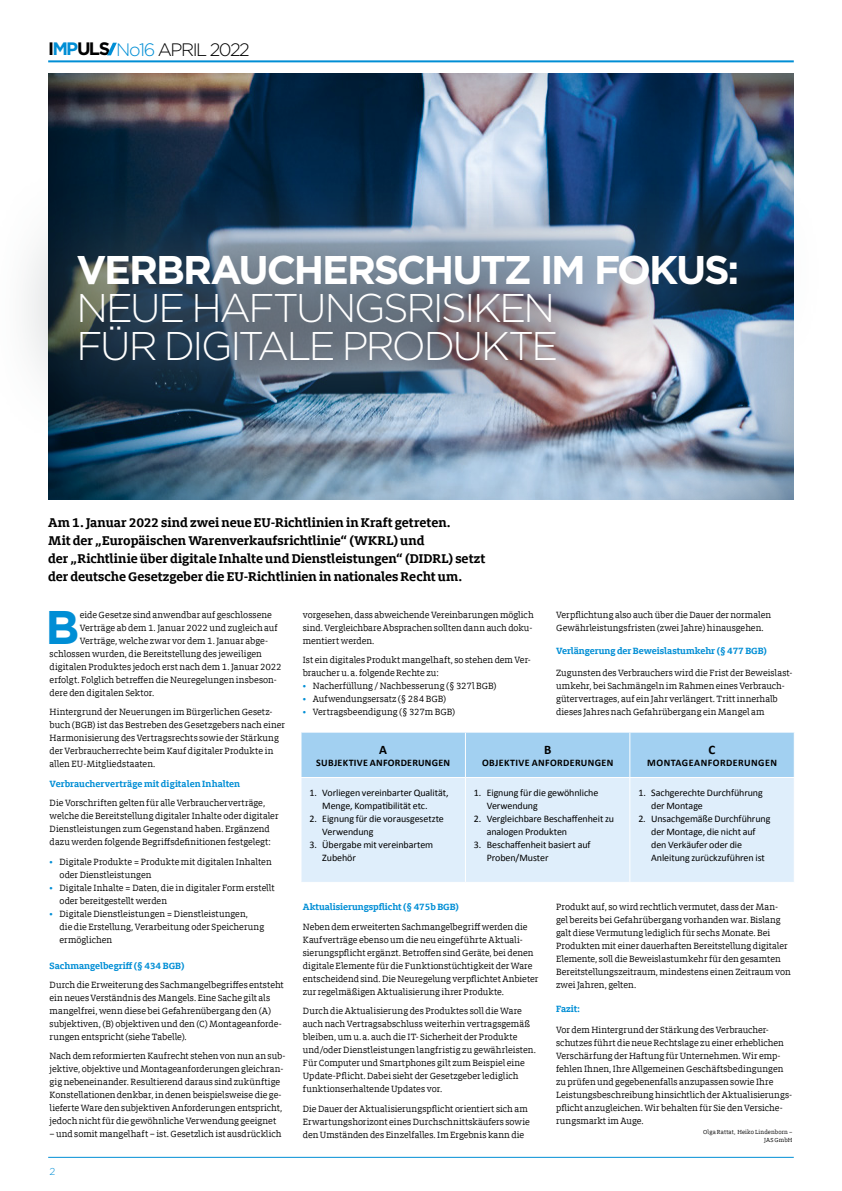
<style>
.page{position:relative;width:842px;height:1191px;background:#fff}
.page>*{position:absolute;margin:0;border:0;box-sizing:border-box;transform-origin:0 0}
.t1{font:700 47.1px "Gotham";color:#008ed5}
.t2{font:300 40px/38px "Gotham";letter-spacing:-.06em;color:#fff}
.t3{font:700 40px "Gotham";letter-spacing:-.055em;color:#fff}
.t4{font:300 18px "Gotham";letter-spacing:-.08em;color:#000}
.t5{font:700 14px/18px "Milo Slab Offc";color:#000}
.t6{font:700 13px "Calibri";color:#000}
.t7{font:10px/13px "Milo Slab Offc";color:#000}
.t8{font:10px/13px "Calibri";letter-spacing:-.01em;color:#000}
.t9{font:700 10px "Milo Slab Offc";letter-spacing:-.005em;color:#008ed5}
.t10{font:700 10px "Calibri";letter-spacing:.035em;color:#000}
.t11{font:300 10px "Gotham";color:#008ed5}
.t12{font:6.5px/8px "Milo Slab Offc";letter-spacing:.015em;color:#000;text-align:right}
.s1{font-weight:700}
.s2{font-weight:700;color:#008ed5}
.s3{color:#008ed5}
</style>
<div class="page">
<img style="left:48px;top:74px;width:746px;height:425px">
<div style="left:0;top:162px;width:826px;height:291px;background:#4e555e;opacity:.6"></div>
<div style="left:301px;top:732px;width:493px;height:45px;background:#a2d0f1"></div>
<div style="left:301px;top:778px;width:493px;height:104px;background:#dfeefb"></div>
<hr style="left:465px;top:732px;width:1px;height:45px;background:#fff">
<hr style="left:629px;top:732px;width:1px;height:45px;background:#fff">
<hr style="left:465px;top:778px;width:1px;height:104px;background:#fff">
<hr style="left:629px;top:778px;width:1px;height:104px;background:#fff">
<hr style="left:48px;top:60px;width:746px;height:2px;background:#008ed5">
<svg style="left:107px;top:43px;width:10px;height:12px"></svg>
<hr style="left:48px;top:1157px;width:746px;height:1px;background:#008ed5">
<h3 class="t4" style="left:48px;top:38px;width:203px"><span class="s1">I</span><span class="s2">MP</span><span class="s1">ULS</span> <span class="s3">No16</span> APRIL 2022</h3>
<h2 class="t3" style="left:77px;top:244px;width:664px">VERBRAUCHERSCHUTZ IM FOKUS:</h2>
<h2 class="t2" style="left:77px;top:288px;width:483px">NEUE HAFTUNGSRISIKEN<br>FÜR DIGITALE PRODUKTE</h2>
<p class="t5" style="left:48px;top:514px;width:439px">Am 1. Januar 2022 sind zwei neue EU-Richtlinien in Kraft getreten.<br>Mit der „Europäischen Warenverkaufsrichtlinie“ (WKRL) und<br>der „Richtlinie über digitale Inhalte und Dienstleistungen“ (DIDRL) setzt der deutsche Gesetzgeber die EU-Richtlinien in nationales Recht um.</p>
<h1 class="t1" style="left:46px;top:595px;width:36px">B</h1>
<p class="t7" style="left:80px;top:608px;width:194px">eide Gesetze sind anwendbar auf geschlossene</p>
<p class="t7" style="left:80px;top:621px;width:200px">Verträge ab dem 1. Januar 2022 und zugleich auf</p>
<p class="t7" style="left:80px;top:634px;width:190px">Verträge, welche zwar vor dem 1. Januar abge-</p>
<p class="t7" style="left:50px;top:647px;width:214px">schlossen wurden, die Bereitstellung des jeweiligen</p>
<p class="t7" style="left:50px;top:660px;width:234px">digitalen Produktes jedoch erst nach dem 1. Januar 2022</p>
<p class="t7" style="left:50px;top:673px;width:229px">erfolgt. Folglich betreffen die Neuregelungen insbeson-</p>
<p class="t7" style="left:50px;top:686px;width:106px">dere den digitalen Sektor.</p>
<p class="t7" style="left:50px;top:705px;width:237px">Hintergrund der Neuerungen im Bürgerlichen Gesetz&shy;buch (BGB) ist das Bestreben des Gesetzgebers nach einer Harmonisierung des Vertragsrechts sowie der Stärkung der Verbraucherrechte beim Kauf digitaler Produkte in allen EU-Mitgliedstaaten.</p>
<p class="t9" style="left:50px;top:778px;width:192px">Verbraucherverträge mit digitalen Inhalten</p>
<p class="t7" style="left:50px;top:796px;width:230px">Die Vorschriften gelten für alle Verbraucherverträge, welche die Bereitstellung digitaler Inhalte oder digitaler Dienstleistungen zum Gegenstand haben. Ergänzend dazu werden folgende Begriffsdefinitionen festgelegt:</p>
<p class="t7" style="left:60px;top:855px;width:214px;text-indent:-10px"><span class="s3">•</span> Digitale Produkte = Produkte mit digitalen Inhalten oder Dienstleistungen</p>
<p class="t7" style="left:60px;top:881px;width:217px;text-indent:-10px"><span class="s3">•</span> Digitale Inhalte = Daten, die in digitaler Form erstellt oder bereitgestellt werden</p>
<p class="t7" style="left:60px;top:907px;width:206px;text-indent:-10px"><span class="s3">•</span> Digitale Dienstleistungen = Dienstleistungen,<br>die die Erstellung, Verarbeitung oder Speicherung ermöglichen</p>
<p class="t9" style="left:50px;top:960px;width:136px">Sachmangelbegriff (§ 434 BGB)</p>
<p class="t7" style="left:50px;top:978px;width:236px">Durch die Erweiterung des Sachmangelbegriffes entsteht ein neues Verständnis des Mangels. Eine Sache gilt als mangelfrei, wenn diese bei Gefahrenübergang den (A) subjektiven, (B) objektiven und den (C) Montageanforde&shy;rungen entspricht (siehe Tabelle).</p>
<p class="t7" style="left:50px;top:1049px;width:237px">Nach dem reformierten Kaufrecht stehen von nun an sub&shy;jektive, objektive und Montageanforderungen gleichran&shy;gig nebeneinander. Resultierend daraus sind zukünftige Konstellationen denkbar, in denen beispielsweise die ge&shy;lieferte Ware den subjektiven Anforderungen entspricht, jedoch nicht für die gewöhnliche Verwendung geeignet</p>
<p class="t7" style="left:50px;top:1127px;width:233px">– und somit mangelhaft – ist. Gesetzlich ist ausdrücklich</p>
<p class="t11" style="left:50px;top:1165px;width:7px">2</p>
<p class="t7" style="left:303px;top:608px;width:232px">vorgesehen, dass abweichende Vereinbarungen möglich sind. Vergleichbare Absprachen sollten dann auch doku&shy;mentiert werden.</p>
<p class="t7" style="left:303px;top:653px;width:229px">Ist ein digitales Produkt mangelhaft, so stehen dem Ver&shy;braucher u.a. folgende Rechte zu:</p>
<p class="t7" style="left:303px;top:679px;width:195px"><span class="s3">•</span> Nacherfüllung / Nachbesserung (§ 327l BGB)</p>
<p class="t7" style="left:303px;top:692px;width:145px"><span class="s3">•</span> Aufwendungsersatz (§ 284 BGB)</p>
<p class="t7" style="left:303px;top:705px;width:154px"><span class="s3">•</span> Vertragsbeendigung (§ 327m BGB)</p>
<p class="t7" style="left:556px;top:608px;width:216px">Verpflichtung also auch über die Dauer der normalen<br>Gewährleistungsfristen (zwei Jahre) hinausgehen.</p>
<p class="t9" style="left:556px;top:645px;width:212px">Verlängerung der Beweislastumkehr (§ 477 BGB)</p>
<p class="t7" style="left:556px;top:666px;width:238px">Zugunsten des Verbrauchers wird die Frist der Beweislast&shy;umkehr, bei Sachmängeln im Rahmen eines Verbrauch&shy;gütervertrages, auf ein Jahr verlängert. Tritt innerhalb dieses Jahres nach Gefahrübergang ein Mangel am</p>
<h3 class="t6" style="left:379px;top:741px;width:9px">A</h3>
<p class="t10" style="left:316px;top:756px;width:135px">SUBJEKTIVE ANFORDERUNGEN</p>
<p class="t8" style="left:322px;top:786px;width:128px;text-indent:-13px">1. Vorliegen vereinbarter Qualität,<br>Menge, Kompatibilität etc.</p>
<p class="t8" style="left:322px;top:812px;width:123px;text-indent:-13px">2. Eignung für die vorausgesetzte<br>Verwendung</p>
<p class="t8" style="left:322px;top:838px;width:112px;text-indent:-13px">3. Übergabe mit vereinbartem<br>Zubehör</p>
<h3 class="t6" style="left:544px;top:741px;width:9px">B</h3>
<p class="t10" style="left:482px;top:756px;width:133px">OBJEKTIVE ANFORDERUNGEN</p>
<p class="t8" style="left:487px;top:786px;width:113px;text-indent:-13px">1. Eignung für die gewöhnliche<br>Verwendung</p>
<p class="t8" style="left:487px;top:812px;width:129px;text-indent:-13px">2. Vergleichbare Beschaffenheit zu analogen Produkten</p>
<p class="t8" style="left:487px;top:838px;width:105px;text-indent:-13px">3. Beschaffenheit basiert auf<br>Proben/Muster</p>
<h3 class="t6" style="left:709px;top:741px;width:8px">C</h3>
<p class="t10" style="left:647px;top:756px;width:131px">MONTAGEANFORDERUNGEN</p>
<p class="t8" style="left:651px;top:786px;width:113px;text-indent:-13px">1. Sachgerechte Durchführung der Montage</p>
<p class="t8" style="left:651px;top:812px;width:121px;text-indent:-13px">2. Unsachgemäße Durchführung der Montage, die nicht auf den Verkäufer oder die<br>Anleitung zurückzuführen ist</p>
<p class="t9" style="left:303px;top:901px;width:158px">Aktualisierungspflicht (§ 475b BGB)</p>
<p class="t7" style="left:303px;top:920px;width:237px">Neben dem erweiterten Sachmangelbegriff werden die Kaufverträge ebenso um die neu eingeführte Aktuali&shy;sierungspflicht ergänzt. Betroffen sind Geräte, bei denen digitale Elemente für die Funktionstüchtigkeit der Ware entscheidend sind. Die Neuregelung verpflichtet Anbieter zur regelmäßigen Aktualisierung ihrer Produkte.</p>
<p class="t7" style="left:303px;top:1004px;width:235px">Durch die Aktualisierung des Produktes soll die Ware auch nach Vertragsabschluss weiterhin vertragsgemäß bleiben, um u. a. auch die IT- Sicherheit der Produkte und/oder Dienstleistungen langfristig zu gewährleisten.<br>Für Computer und Smartphones gilt zum Beispiel eine Update-Pflicht. Dabei sieht der Gesetzgeber lediglich funktionserhaltende Updates vor.</p>
<p class="t7" style="left:303px;top:1102px;width:228px">Die Dauer der Aktualisierungspflicht orientiert sich am<br>Erwartungshorizont eines Durchschnittskäufers sowie den Umständen des Einzelfalles. Im Ergebnis kann die</p>
<p class="t7" style="left:556px;top:900px;width:236px">Produkt auf, so wird rechtlich vermutet, dass der Man&shy;gel bereits bei Gefahrübergang vorhanden war. Bislang galt diese Vermutung lediglich für sechs Monate. Bei Produkten mit einer dauerhaften Bereitstellung digitaler Elemente, soll die Beweislastumkehr für den gesamten Bereitstellungszeitraum, mindestens einen Zeitraum von zwei Jahren, gelten.</p>
<p class="t9" style="left:556px;top:1003px;width:26px">Fazit:</p>
<p class="t7" style="left:556px;top:1023px;width:238px">Vor dem Hintergrund der Stärkung des Verbraucher&shy;schutzes führt die neue Rechtslage zu einer erheblichen Verschärfung der Haftung für Unternehmen. Wir emp&shy;fehlen Ihnen, Ihre Allgemeinen Geschäftsbedingungen zu prüfen und gegebenenfalls anzupassen sowie Ihre Leistungsbeschreibung hinsichtlich der Aktualisierungs&shy;pflicht anzugleichen. Wir behalten für Sie den Versiche&shy;rungsmarkt im Auge.</p>
<p class="t12" style="left:703px;top:1127px;width:91px">Olga Rattat, Heiko Lindenborn –<br>JAS GmbH</p>
</div>
